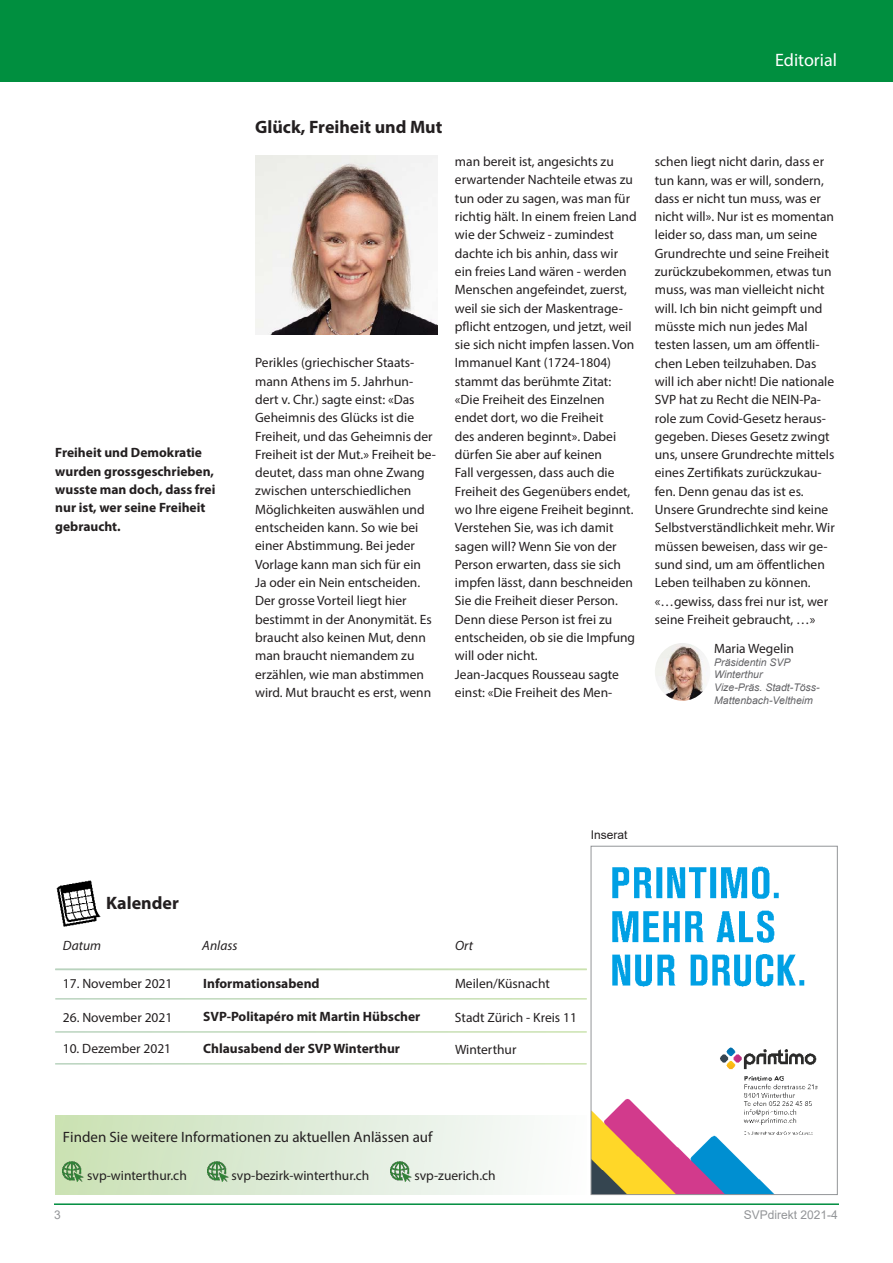
<style>
.page{position:relative;width:893px;height:1263px;background:#fff}
.page>*{position:absolute;margin:0;border:0;box-sizing:border-box;transform-origin:0 0}
.t1{font:700 18px "Myriad Pro";color:#231f20}
.t2{font:18px "Myriad Pro";color:#fff}
.t3{font:15px "Myriad Pro";color:#231f20}
.t4{font:13.5px/18.3px "Myriad Pro";color:#231f20}
.t5{font:700 13.5px/18.3px "Myriad Pro";color:#231f20}
.t6{font:italic 13.5px "Myriad Pro";color:#231f20}
.t7{font:12px "Arial";color:#939598}
.t8{font:12px "Arial";color:#231f20}
.t9{font:italic 10.5px/12.6px "Arial";color:#636366}
</style>
<div class="page">
<div style="left:55px;top:1115px;width:532px;height:80px;background:linear-gradient(to right,#c8e0b4,#fafbff)"></div>
<img style="left:56px;top:880px;width:45px;height:47px">
<img style="left:63px;top:1161px;width:21px;height:21px">
<img style="left:207px;top:1161px;width:21px;height:21px">
<img style="left:390px;top:1161px;width:21px;height:21px">
<img style="left:655px;top:643px;width:52px;height:58px">
<img style="left:255px;top:156px;width:183px;height:178px">
<img style="left:593px;top:866px;width:225px;height:327px">
<div style="left:591px;top:846px;width:247px;height:349px;border:1px solid #939598"></div>
<hr style="left:54px;top:1203px;width:785px;height:2px;background:#008d3f">
<div style="left:0;top:0;width:893px;height:82px;background:#008f3f"></div>
<p class="t5" style="left:55px;top:443px;width:162px">Freiheit und Demokratie wurden grossgeschrieben, wusste man doch, dass frei nur ist, wer seine Freiheit gebraucht.</p>
<h1 class="t2" style="left:775px;top:49px;width:63px">Editorial</h1>
<h1 class="t1" style="left:255px;top:115px;width:189px">Glück, Freiheit und Mut</h1>
<p class="t4" style="left:255px;top:353px;width:182px">Perikles (griechischer Staats&shy;mann Athens im 5. Jahrhun&shy;dert v. Chr.) sagte einst: «Das<br>Geheimnis des Glücks ist die<br>Freiheit, und das Geheimnis der<br>Freiheit ist der Mut.» Freiheit be&shy;deutet, dass man ohne Zwang zwischen unterschiedlichen<br>Möglichkeiten auswählen und entscheiden kann. So wie bei einer Abstimmung. Bei jeder<br>Vorlage kann man sich für ein<br>Ja oder ein Nein entscheiden.<br>Der grosse Vorteil liegt hier bestimmt in der Anonymität. Es braucht also keinen Mut, denn man braucht niemandem zu erzählen, wie man abstimmen wird. Mut braucht es erst, wenn</p>
<p class="t4" style="left:455px;top:152px;width:183px">man bereit ist, angesichts zu erwartender Nachteile etwas zu tun oder zu sagen, was man für richtig hält. In einem freien Land wie der Schweiz - zumindest dachte ich bis anhin, dass wir ein freies Land wären - werden<br>Menschen angefeindet, zuerst, weil sie sich der Maskentrage&shy;pflicht entzogen, und jetzt, weil sie sich nicht impfen lassen. Von<br>Immanuel Kant (1724-1804) stammt das berühmte Zitat: «Die Freiheit des Einzelnen endet dort, wo die Freiheit<br>des anderen beginnt». Dabei dürfen Sie aber auf keinen<br>Fall vergessen, dass auch die<br>Freiheit des Gegenübers endet, wo Ihre eigene Freiheit beginnt.<br>Verstehen Sie, was ich damit sagen will? Wenn Sie von der<br>Person erwarten, dass sie sich impfen lässt, dann beschneiden<br>Sie die Freiheit dieser Person.<br>Denn diese Person ist frei zu entscheiden, ob sie die Impfung will oder nicht.<br>Jean-Jacques Rousseau sagte einst: «Die Freiheit des Men-</p>
<p class="t4" style="left:655px;top:152px;width:181px">schen liegt nicht darin, dass er tun kann, was er will, sondern, dass er nicht tun muss, was er nicht will». Nur ist es momentan leider so, dass man, um seine<br>Grundrechte und seine Freiheit zurückzubekommen, etwas tun muss, was man vielleicht nicht will. Ich bin nicht geimpft und müsste mich nun jedes Mal testen lassen, um am öffentli&shy;chen Leben teilzuhaben. Das will ich aber nicht! Die nationale<br>SVP hat zu Recht die NEIN-Pa&shy;role zum Covid-Gesetz heraus&shy;gegeben. Dieses Gesetz zwingt uns, unsere Grundrechte mittels eines Zertifikats zurückzukau&shy;fen. Denn genau das ist es.<br>Unsere Grundrechte sind keine<br>Selbstverständlichkeit mehr. Wir müssen beweisen, dass wir ge&shy;sund sind, um am öffentlichen<br>Leben teilhaben zu können. «…gewiss, dass frei nur ist, wer seine Freiheit gebraucht, …»</p>
<p class="t4" style="left:714px;top:639px;width:81px">Maria Wegelin</p>
<p class="t9" style="left:714px;top:656px;width:107px">Präsidentin SVP<br>Winterthur<br>Vize-Präs. Stadt-Töss-<br>Mattenbach-Veltheim</p>
<h1 class="t1" style="left:106px;top:891px;width:74px">Kalender</h1>
<p class="t8" style="left:591px;top:827px;width:38px">Inserat</p>
<p class="t6" style="left:63px;top:937px;width:40px">Datum</p>
<p class="t6" style="left:202px;top:937px;width:37px">Anlass</p>
<p class="t6" style="left:455px;top:937px;width:19px">Ort</p>
<p class="t4" style="left:63px;top:974px;width:111px">17. November 2021</p>
<p class="t5" style="left:203px;top:974px;width:118px">Informationsabend</p>
<p class="t4" style="left:455px;top:974px;width:96px">Meilen/Küsnacht</p>
<p class="t4" style="left:63px;top:1008px;width:111px">26. November 2021</p>
<p class="t5" style="left:203px;top:1007px;width:219px">SVP-Politapéro mit Martin Hübscher</p>
<p class="t4" style="left:455px;top:1008px;width:124px">Stadt Zürich - Kreis 11</p>
<p class="t4" style="left:63px;top:1039px;width:110px">10. Dezember 2021</p>
<p class="t5" style="left:203px;top:1039px;width:198px">Chlausabend der SVP Winterthur</p>
<p class="t4" style="left:455px;top:1040px;width:63px">Winterthur</p>
<p class="t3" style="left:63px;top:1128px;width:371px">Finden Sie weitere Informationen zu aktuellen Anlässen auf</p>
<p class="t4" style="left:87px;top:1166px;width:101px">svp-winterthur.ch</p>
<p class="t4" style="left:232px;top:1166px;width:139px">svp-bezirk-winterthur.ch</p>
<p class="t4" style="left:414px;top:1166px;width:83px">svp-zuerich.ch</p>
<p class="t7" style="left:54px;top:1207px;width:8px">3</p>
<p class="t7" style="left:744px;top:1207px;width:96px">SVPdirekt 2021-4</p>
</div>
